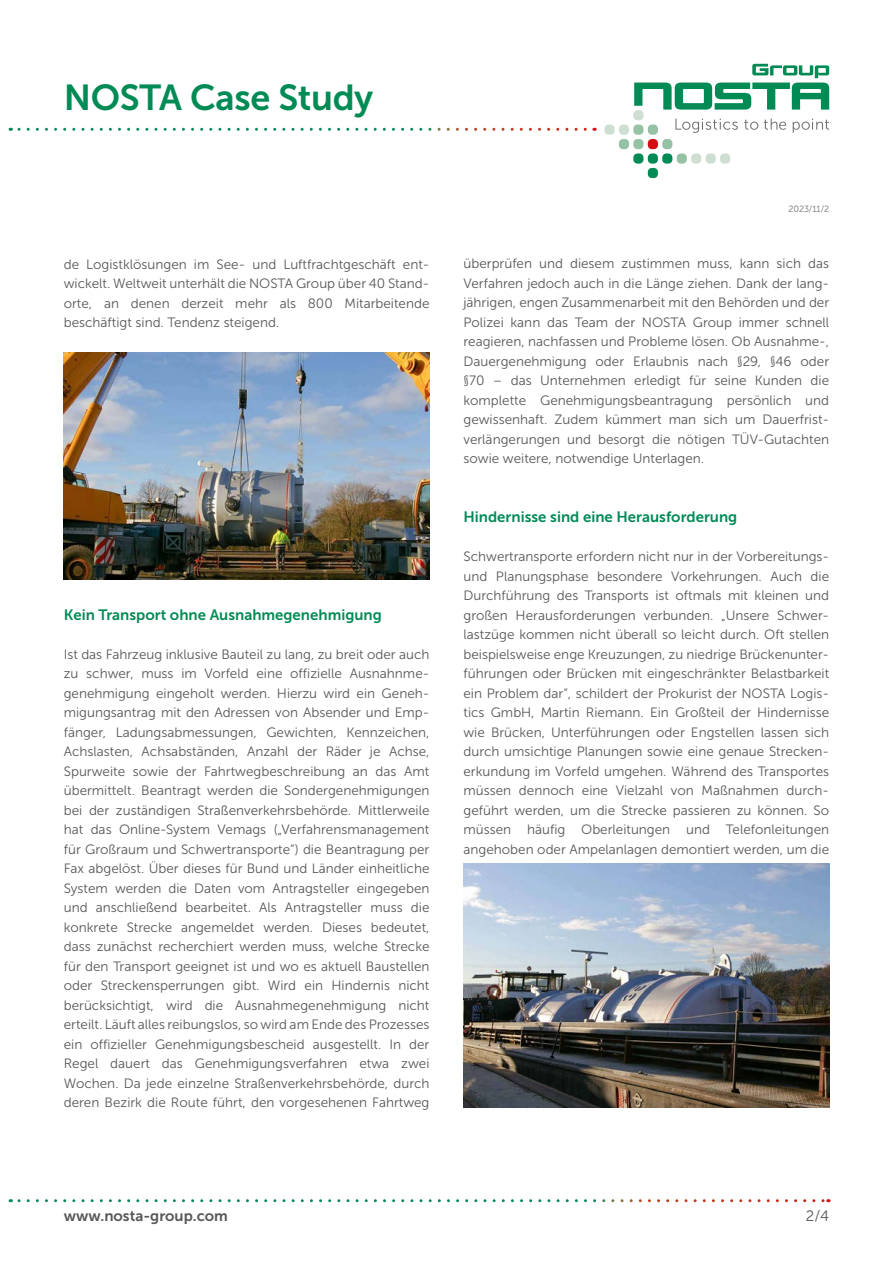
<style>
.page{position:relative;width:893px;height:1263px;background:#fff}
.page>*{position:absolute;margin:0;border:0;box-sizing:border-box;transform-origin:0 0}
.t1{font:36px "Museo Sans 700";letter-spacing:-.01em;color:#008b55}
.t2{font:15px "Museo Sans 700";color:#008b55}
.t3{font:15px "Museo Sans 700";color:#575756}
.t4{font:15px "Museo Sans 300";color:#575756}
.t5{font:13.5px/19.5px "Museo Sans 300";color:#575756}
.t6{font:9px "Museo Sans 300";letter-spacing:-.01em;color:#706f6f}
</style>
<div class="page">
<svg style="left:675px;top:119px;width:63px;height:14px"></svg>
<svg style="left:744px;top:120px;width:14px;height:10px"></svg>
<svg style="left:764px;top:119px;width:22px;height:11px"></svg>
<svg style="left:793px;top:119px;width:36px;height:14px"></svg>
<svg style="left:634px;top:64px;width:195px;height:46px"></svg>
<div style="left:648px;top:168px;width:10px;height:10px;background:#008b55;border-radius:4px"></div>
<div style="left:662px;top:153px;width:10px;height:11px;background:#008b55;border-radius:4px"></div>
<div style="left:633px;top:153px;width:10px;height:11px;background:#008b55;border-radius:4px"></div>
<div style="left:648px;top:153px;width:10px;height:11px;background:#008b55;border-radius:4px"></div>
<div style="left:648px;top:139px;width:10px;height:10px;background:#d40f14;border-radius:4px"></div>
<div style="left:633px;top:110px;width:10px;height:10px;background:#cedfd2;border-radius:4px"></div>
<div style="left:677px;top:153px;width:10px;height:11px;background:#96c1a5;border-radius:4px"></div>
<div style="left:691px;top:153px;width:10px;height:11px;background:#cedfd2;border-radius:4px"></div>
<div style="left:720px;top:153px;width:10px;height:11px;background:#cedfd2;border-radius:4px"></div>
<div style="left:706px;top:153px;width:10px;height:11px;background:#cedfd2;border-radius:4px"></div>
<div style="left:662px;top:139px;width:10px;height:10px;background:#96c1a5;border-radius:4px"></div>
<div style="left:633px;top:139px;width:10px;height:10px;background:#96c1a5;border-radius:4px"></div>
<div style="left:619px;top:139px;width:10px;height:10px;background:#96c1a5;border-radius:4px"></div>
<div style="left:633px;top:125px;width:10px;height:10px;background:#96c1a5;border-radius:4px"></div>
<div style="left:648px;top:125px;width:10px;height:10px;background:#96c1a5;border-radius:4px"></div>
<div style="left:619px;top:125px;width:10px;height:10px;background:#cedfd2;border-radius:4px"></div>
<div style="left:604px;top:125px;width:11px;height:10px;background:#cedfd2;border-radius:4px"></div>
<svg style="left:19px;top:128px;width:576px;height:3px"></svg>
<svg style="left:19px;top:1199px;width:810px;height:3px"></svg>
<img style="left:64px;top:353px;width:365px;height:226px">
<img style="left:463px;top:864px;width:366px;height:243px">
<h1 class="t1" style="left:64px;top:77px;width:311px">NOSTA Case Study</h1>
<p class="t5" style="left:64px;top:254px;width:367px">de Logistklösungen im See- und Luftfrachtgeschäft ent&shy;wickelt. Weltweit unterhält die NOSTA Group über 40 Stand&shy;orte, an denen derzeit mehr als 800 Mitarbeitende beschäftigt sind. Tendenz steigend.</p>
<p class="t2" style="left:64px;top:606px;width:320px">Kein Transport ohne Ausnahmegenehmigung</p>
<p class="t5" style="left:64px;top:644px;width:367px">Ist das Fahrzeug inklusive Bauteil zu lang, zu breit oder auch zu schwer, muss im Vorfeld eine offizielle Ausnahnme&shy;genehmigung eingeholt werden. Hierzu wird ein Geneh&shy;migungsantrag mit den Adressen von Absender und Emp&shy;fänger, Ladungsabmessungen, Gewichten, Kennzeichen, Achslasten, Achsabständen, Anzahl der Räder je Achse, Spurweite sowie der Fahrtwegbeschreibung an das Amt übermittelt. Beantragt werden die Sondergenehmigungen bei der zuständigen Straßenverkehrsbehörde. Mittlerweile hat das Online-System Vemags („Verfahrensmanagement für Großraum und Schwertransporte“) die Beantragung per Fax abgelöst. Über dieses für Bund und Länder einheitliche System werden die Daten vom Antragsteller eingegeben und anschließend bearbeitet. Als Antragsteller muss die konkrete Strecke angemeldet werden. Dieses bedeutet, dass zunächst recherchiert werden muss, welche Strecke für den Transport geeignet ist und wo es aktuell Baustellen oder Streckensperrungen gibt. Wird ein Hindernis nicht berücksichtigt, wird die Ausnahmegenehmigung nicht erteilt. Läuft alles reibungslos, so wird am Ende des Prozesses ein offizieller Genehmigungsbescheid ausgestellt. In der Regel dauert das Genehmigungsverfahren etwa zwei Wochen. Da jede einzelne Straßenverkehrsbehörde, durch deren Bezirk die Route führt, den vorgesehenen Fahrtweg</p>
<p class="t6" style="left:788px;top:204px;width:42px">2023/11/2</p>
<p class="t5" style="left:463px;top:254px;width:367px">überprüfen und diesem zustimmen muss, kann sich das Verfahren jedoch auch in die Länge ziehen. Dank der lang&shy;jährigen, engen Zusammenarbeit mit den Behörden und der Polizei kann das Team der NOSTA Group immer schnell reagieren, nachfassen und Probleme lösen. Ob Ausnahme-, Dauergenehmigung oder Erlaubnis nach §29, §46 oder §70 – das Unternehmen erledigt für seine Kunden die komplette Genehmigungsbeantragung persönlich und gewissenhaft. Zudem kümmert man sich um Dauerfrist&shy;verlängerungen und besorgt die nötigen TÜV-Gutachten sowie weitere, notwendige Unterlagen.</p>
<p class="t2" style="left:463px;top:508px;width:275px">Hindernisse sind eine Herausforderung</p>
<p class="t5" style="left:463px;top:547px;width:367px">Schwertransporte erfordern nicht nur in der Vorbereitungs&shy;und Planungsphase besondere Vorkehrungen. Auch die Durchführung des Transports ist oftmals mit kleinen und großen Herausforderungen verbunden. „Unsere Schwer&shy;lastzüge kommen nicht überall so leicht durch. Oft stellen beispielsweise enge Kreuzungen, zu niedrige Brückenunter&shy;führungen oder Brücken mit eingeschränkter Belastbarkeit ein Problem dar“, schildert der Prokurist der NOSTA Logis&shy;tics GmbH, Martin Riemann. Ein Großteil der Hindernisse wie Brücken, Unterführungen oder Engstellen lassen sich durch umsichtige Planungen sowie eine genaue Strecken&shy;erkundung im Vorfeld umgehen. Während des Transportes müssen dennoch eine Vielzahl von Maßnahmen durch&shy;geführt werden, um die Strecke passieren zu können. So müssen häufig Oberleitungen und Telefonleitungen angehoben oder Ampelanlagen demontiert werden, um die</p>
<p class="t3" style="left:64px;top:1208px;width:166px">www.nosta-group.com</p>
<p class="t4" style="left:806px;top:1208px;width:25px">2/4</p>
</div>
